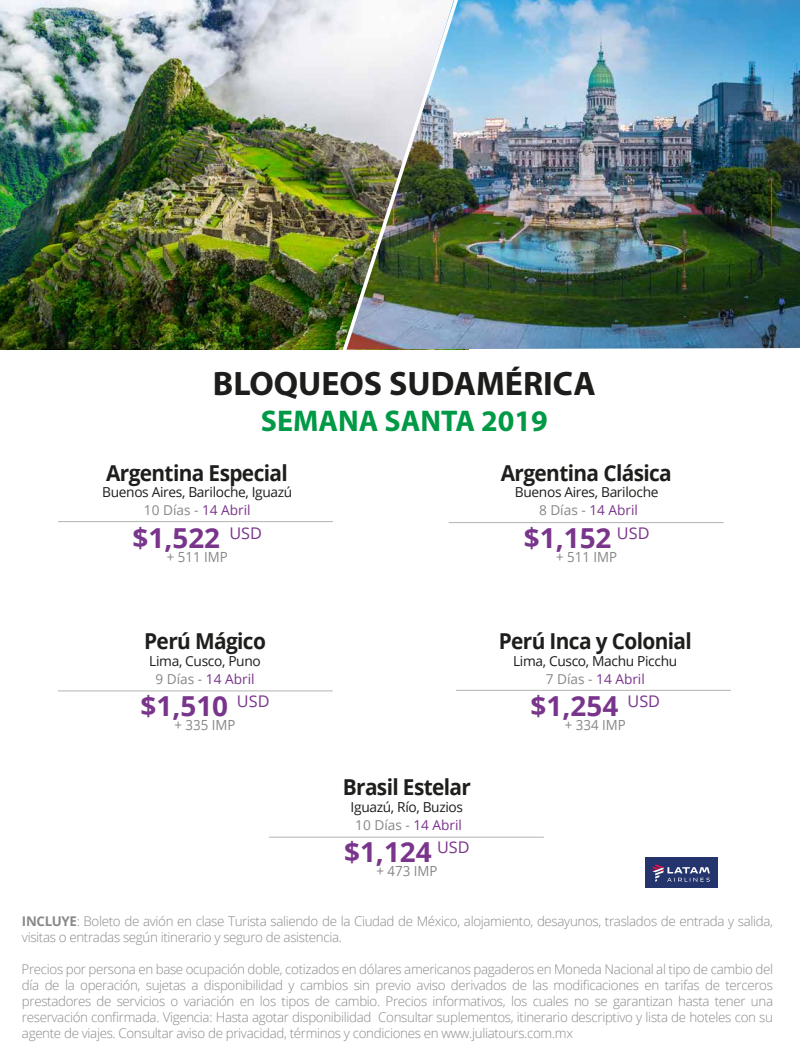
<style>
.page{position:relative;width:800px;height:1057px;background:#fff}
.page>*{position:absolute;margin:0;border:0;box-sizing:border-box;transform-origin:0 0}
.t1{font:700 34px "Myriad Pro";color:#1d1d1b}
.t2{font:700 30px "Myriad Pro";color:#009945}
.t3{font:700 27.5px "Open Sans";color:#79358b}
.t4{font:700 21.9px "Open Sans";letter-spacing:-.03em;color:#1e1e1c;scale:.95 1}
.t5{font:14px "Open Sans";color:#878787;scale:.95 1}
.t6{font:13.8px "Open Sans";letter-spacing:-.025em;color:#1e1e1c}
.t7{font:13.7px "Open Sans";color:#79358b}
.t8{font:13.7px "Open Sans";color:#878787}
.t9{font:300 13.3px/16px "Open Sans";letter-spacing:-.025em;color:#898988}
.s1{color:#79358b}
.s2{color:#878787}
.s3{font-weight:700}
</style>
<div class="page">
<img style="left:0;top:0;width:468px;height:350px">
<hr style="left:456px;top:690px;width:275px;height:1px;background:#b3b3b2">
<hr style="left:58px;top:690px;width:275px;height:1px;background:#b3b3b2">
<hr style="left:449px;top:522px;width:275px;height:1px;background:#b3b3b2">
<img style="left:458px;top:0;width:342px;height:349px">
<img style="left:339px;top:0;width:119px;height:350px">
<hr style="left:58px;top:521px;width:275px;height:1px;background:#b3b3b2">
<hr style="left:269px;top:836px;width:275px;height:1px;background:#b3b3b2">
<div style="left:645px;top:857px;width:73px;height:30px;background:#24346c"></div>
<svg style="left:653px;top:864px;width:57px;height:17px"></svg>
<h1 class="t1" style="left:213px;top:361px;width:384px">BLOQUEOS SUDAMÉRICA</h1>
<h2 class="t2" style="left:261px;top:401px;width:288px">SEMANA SANTA 2019</h2>
<h3 class="t4" style="left:106px;top:457px;width:193px">Argentina Especial</h3>
<p class="t6" style="left:102px;top:482px;width:192px">Buenos Aires, Bariloche, Iguazú</p>
<p class="t8" style="left:144px;top:500px;width:108px">10 Días - <span class="s1">14 Abril</span></p>
<h3 class="t3" style="left:133px;top:518px;width:131px">$1,522 <sup>USD</sup></h3>
<p class="t5" style="left:167px;top:547px;width:66px">+ 511 IMP</p>
<h3 class="t4" style="left:144px;top:626px;width:130px">Perú Mágico</h3>
<p class="t6" style="left:149px;top:651px;width:113px">Lima, Cusco, Puno</p>
<p class="t7" style="left:156px;top:669px;width:101px"><span class="s2">9 Días -</span> 14 Abril</p>
<h3 class="t3" style="left:141px;top:686px;width:131px">$1,510 <sup>USD</sup></h3>
<p class="t5" style="left:175px;top:715px;width:66px">+ 335 IMP</p>
<h3 class="t4" style="left:343px;top:771px;width:137px">Brasil Estelar</h3>
<p class="t6" style="left:351px;top:797px;width:114px">Iguazú, Río, Buzios</p>
<p class="t8" style="left:355px;top:815px;width:108px">10 Días - <span class="s1">14 Abril</span></p>
<h3 class="t3" style="left:344px;top:832px;width:127px">$1,124 <sup>USD</sup></h3>
<p class="t5" style="left:376px;top:861px;width:66px">+ 473 IMP</p>
<h3 class="t4" style="left:501px;top:457px;width:182px">Argentina Clásica</h3>
<p class="t6" style="left:515px;top:482px;width:145px">Buenos Aires, Bariloche</p>
<p class="t7" style="left:539px;top:500px;width:101px"><span class="s2">8 Días -</span> 14 Abril</p>
<h3 class="t3" style="left:524px;top:518px;width:127px">$1,152 <sup>USD</sup></h3>
<p class="t5" style="left:556px;top:547px;width:66px">+ 511 IMP</p>
<h3 class="t4" style="left:499px;top:626px;width:205px">Perú Inca y Colonial</h3>
<p class="t6" style="left:513px;top:651px;width:166px">Lima, Cusco, Machu Picchu</p>
<p class="t7" style="left:546px;top:669px;width:101px"><span class="s2">7 Días -</span> 14 Abril</p>
<h3 class="t3" style="left:531px;top:686px;width:131px">$1,254 <sup>USD</sup></h3>
<p class="t5" style="left:565px;top:715px;width:66px">+ 334 IMP</p>
<p class="t9" style="left:22px;top:912px;width:753px"><span class="s3">INCLUYE</span>: Boleto de avión en clase Turista saliendo de la Ciudad de México, alojamiento, desayunos, traslados de entrada y salida, visitas o entradas según itinerario y seguro de asistencia.</p>
<p class="t9" style="left:22px;top:960px;width:753px;text-align:justify">Precios por persona en base ocupación doble, cotizados en dólares americanos pagaderos en Moneda Nacional al tipo de cambio del día de la operación, sujetas a disponibilidad y cambios sin previo aviso derivados de las modificaciones en tarifas de terceros prestadores de servicios o variación en los tipos de cambio. Precios informativos, los cuales no se garantizan hasta tener una reservación confirmada. Vigencia: Hasta agotar disponibilidad Consultar suplementos, itinerario descriptivo y lista de hoteles con su agente de viajes. Consultar aviso de privacidad, términos y condiciones en www.juliatours.com.mx</p>
</div>
